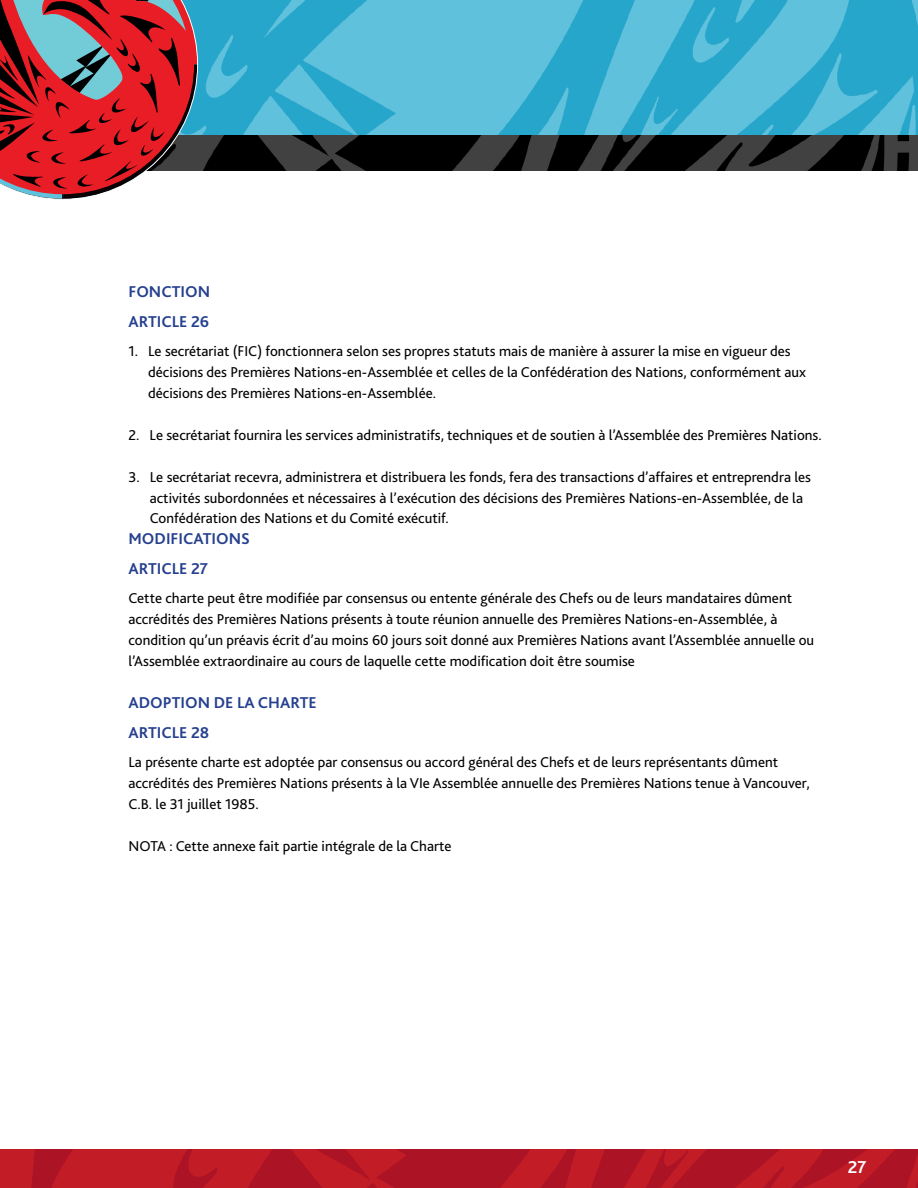
<style>
.page{position:relative;width:918px;height:1188px;background:#fff}
.page>*{position:absolute;margin:0;border:0;box-sizing:border-box;transform-origin:0 0}
.t1{font:700 18px "Bliss 2";color:#fff}
.Headers{font:700 16.5px "Bliss 2";color:#25408f}
.Body_Text{font:15px/20.9px "Bliss 2";color:#000}
</style>
<div class="page">
<img style="left:0;top:1149px;width:918px;height:39px">
<img style="left:198px;top:0;width:720px;height:135px">
<img style="left:198px;top:135px;width:720px;height:36px">
<svg style="left:0;top:0;width:198px;height:200px;background:#ae4148"></svg>
<p class="Headers" style="left:128px;top:281px;width:83px">FONCTION</p>
<p class="Headers" style="left:128px;top:311px;width:82px">ARTICLE 26</p>
<p class="Body_Text" style="left:148px;top:340px;width:660px;text-indent:-20px">1. Le secrétariat (FIC) fonctionnera selon ses propres statuts mais de manière à assurer la mise en vigueur des décisions des Premières Nations-en-Assemblée et celles de la Confédération des Nations, conformément aux décisions des Premières Nations-en-Assemblée.</p>
<p class="Body_Text" style="left:128px;top:424px;width:695px">2. Le secrétariat fournira les services administratifs, techniques et de soutien à l’Assemblée des Premières Nations.</p>
<p class="Body_Text" style="left:150px;top:466px;width:663px;text-indent:-21px">3. Le secrétariat recevra, administrera et distribuera les fonds, fera des transactions d’affaires et entreprendra les activités subordonnées et nécessaires à l’exécution des décisions des Premières Nations-en-Assemblée, de la<br>Confédération des Nations et du Comité exécutif.</p>
<p class="Headers" style="left:128px;top:529px;width:123px">MODIFICATIONS</p>
<p class="Headers" style="left:128px;top:558px;width:81px">ARTICLE 27</p>
<p class="Body_Text" style="left:128px;top:588px;width:687px">Cette charte peut être modifiée par consensus ou entente générale des Chefs ou de leurs mandataires dûment accrédités des Premières Nations présents à toute réunion annuelle des Premières Nations-en-Assemblée, à condition qu’un préavis écrit d’au moins 60 jours soit donné aux Premières Nations avant l’Assemblée annuelle ou l’Assemblée extraordinaire au cours de laquelle cette modification doit être soumise</p>
<p class="Headers" style="left:128px;top:692px;width:190px">ADOPTION DE LA CHARTE</p>
<p class="Headers" style="left:128px;top:722px;width:82px">ARTICLE 28</p>
<p class="Body_Text" style="left:128px;top:751px;width:683px">La présente charte est adoptée par consensus ou accord général des Chefs et de leurs représentants dûment accrédités des Premières Nations présents à la VIe Assemblée annuelle des Premières Nations tenue à Vancouver,<br>C.B. le 31 juillet 1985.</p>
<p class="Body_Text" style="left:128px;top:835px;width:325px">NOTA : Cette annexe fait partie intégrale de la Charte</p>
<p class="t1" style="left:848px;top:1156px;width:20px">27</p>
</div>
